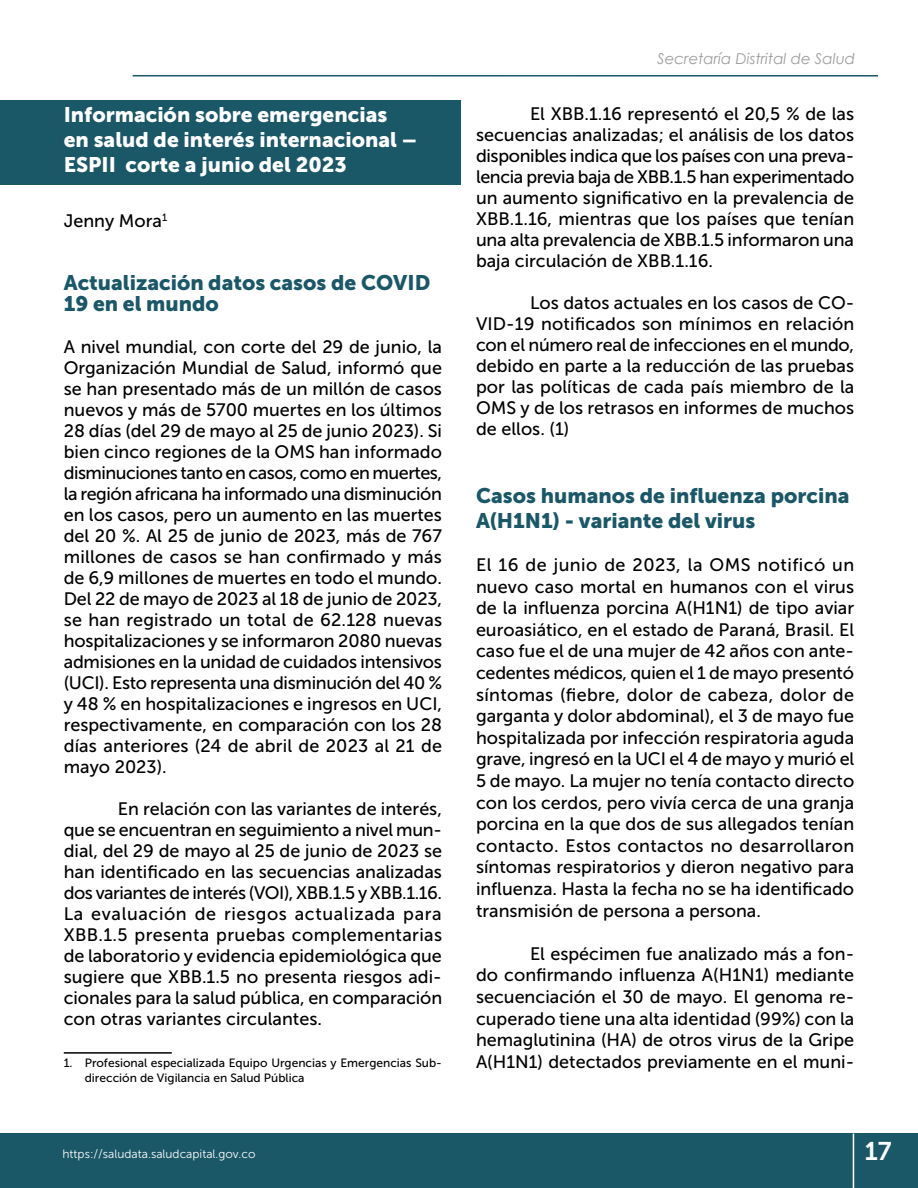
<style>
.page{position:relative;width:918px;height:1188px;background:#fff}
.page>*{position:absolute;margin:0;border:0;box-sizing:border-box;transform-origin:0 0}
.t1{font:25.5px "Museo Sans 700";color:#fff}
.t2{font:21px/21px "Museo Sans 900";color:#1a5767}
.t3{font:21px/25.2px "Museo Sans 900";color:#fff}
.t4{font:18px/21px "Museo Sans 500";color:#000;text-align:justify}
.t5{font:italic 15px "Century Gothic";color:#9d9d9c}
.t6{font:12px/14.4px "Museo Sans 500";color:#000}
.t7{font:12px "Museo Sans 300";color:#fff}
</style>
<div class="page">
<div style="left:0;top:1134px;width:918px;height:54px;background:#1a5767"></div>
<hr style="left:133px;top:75px;width:745px;height:2px;background:#1a5767">
<hr style="left:853px;top:1134px;width:1px;height:54px;background:#fff">
<div style="left:0;top:100px;width:461px;height:84px;background:#1a5767"></div>
<hr style="left:64px;top:1052px;width:108px;height:2px;background:#000">
<p class="t3" style="left:64px;top:102px;width:355px">Información sobre emergencias en salud de interés internacional –<br>ESPII corte a junio del 2023</p>
<p class="t4" style="left:64px;top:211px;width:105px">Jenny Mora<sup>1</sup></p>
<p class="t2" style="left:64px;top:272px;width:368px">Actualización datos casos de COVID<br>19 en el mundo</p>
<p class="t4" style="left:64px;top:337px;width:380px">A nivel mundial, con corte del 29 de junio, la Organización Mundial de Salud, informó que se han presentado más de un millón de casos nuevos y más de 5700 muertes en los últimos 28 días (del 29 de mayo al 25 de junio 2023). Si bien cinco regiones de la OMS han informado disminuciones tanto en casos, como en muertes, la región africana ha informado una disminución en los casos, pero un aumento en las muertes del 20 %. Al 25 de junio de 2023, más de 767 millones de casos se han confirmado y más de 6,9 millones de muertes en todo el mundo.<br>Del 22 de mayo de 2023 al 18 de junio de 2023, se han registrado un total de 62.128 nuevas hospitalizaciones y se informaron 2080 nuevas admisiones en la unidad de cuidados intensivos (UCI). Esto representa una disminución del 40 % y 48 % en hospitalizaciones e ingresos en UCI, respectivamente, en comparación con los 28 días anteriores (24 de abril de 2023 al 21 de mayo 2023).</p>
<p class="t4" style="left:64px;top:799px;width:380px;text-indent:54px">En relación con las variantes de interés, que se encuentran en seguimiento a nivel mun&shy;dial, del 29 de mayo al 25 de junio de 2023 se han identificado en las secuencias analizadas dos variantes de interés (VOI), XBB.1.5 y XBB.1.16.<br>La evaluación de riesgos actualizada para XBB.1.5 presenta pruebas complementarias de laboratorio y evidencia epidemiológica que sugiere que XBB.1.5 no presenta riesgos adi&shy;cionales para la salud pública, en comparación con otras variantes circulantes.</p>
<p class="t6" style="left:85px;top:1056px;width:359px;text-indent:-21px">1. Profesional especializada Equipo Urgencias y Emergencias Sub&shy;dirección de Vigilancia en Salud Pública</p>
<p class="t5" style="left:657px;top:48px;width:199px">Secretaría Distrital de Salud</p>
<p class="t4" style="left:476px;top:103px;width:380px;text-indent:54px">El XBB.1.16 representó el 20,5 % de las secuencias analizadas; el análisis de los datos disponibles indica que los países con una preva&shy;lencia previa baja de XBB.1.5 han experimentado un aumento significativo en la prevalencia de XBB.1.16, mientras que los países que tenían una alta prevalencia de XBB.1.5 informaron una baja circulación de XBB.1.16.</p>
<p class="t4" style="left:476px;top:292px;width:380px;text-indent:54px">Los datos actuales en los casos de CO-VID-19 notificados son mínimos en relación con el número real de infecciones en el mundo, debido en parte a la reducción de las pruebas por las políticas de cada país miembro de la OMS y de los retrasos en informes de muchos de ellos. (1)</p>
<p class="t2" style="left:476px;top:483px;width:375px;line-height:25.2px">Casos humanos de influenza porcina<br>A(H1N1) - variante del virus</p>
<p class="t4" style="left:476px;top:554px;width:380px;line-height:21.6px">El 16 de junio de 2023, la OMS notificó un nuevo caso mortal en humanos con el virus de la influenza porcina A(H1N1) de tipo aviar euroasiático, en el estado de Paraná, Brasil. El caso fue el de una mujer de 42 años con ante&shy;cedentes médicos, quien el 1 de mayo presentó síntomas (fiebre, dolor de cabeza, dolor de garganta y dolor abdominal), el 3 de mayo fue hospitalizada por infección respiratoria aguda grave, ingresó en la UCI el 4 de mayo y murió el 5 de mayo. La mujer no tenía contacto directo con los cerdos, pero vivía cerca de una granja porcina en la que dos de sus allegados tenían contacto. Estos contactos no desarrollaron síntomas respiratorios y dieron negativo para influenza. Hasta la fecha no se ha identificado transmisión de persona a persona.</p>
<p class="t4" style="left:476px;top:943px;width:380px;line-height:21.6px;text-indent:54px">El espécimen fue analizado más a fon&shy;do confirmando influenza A(H1N1) mediante secuenciación el 30 de mayo. El genoma re&shy;cuperado tiene una alta identidad (99%) con la hemaglutinina (HA) de otros virus de la Gripe A(H1N1) detectados previamente en el muni-</p>
<p class="t7" style="left:63px;top:1147px;width:195px">https://saludata.saludcapital.gov.co</p>
<h1 class="t1" style="left:865px;top:1137px;width:28px">17</h1>
</div>
